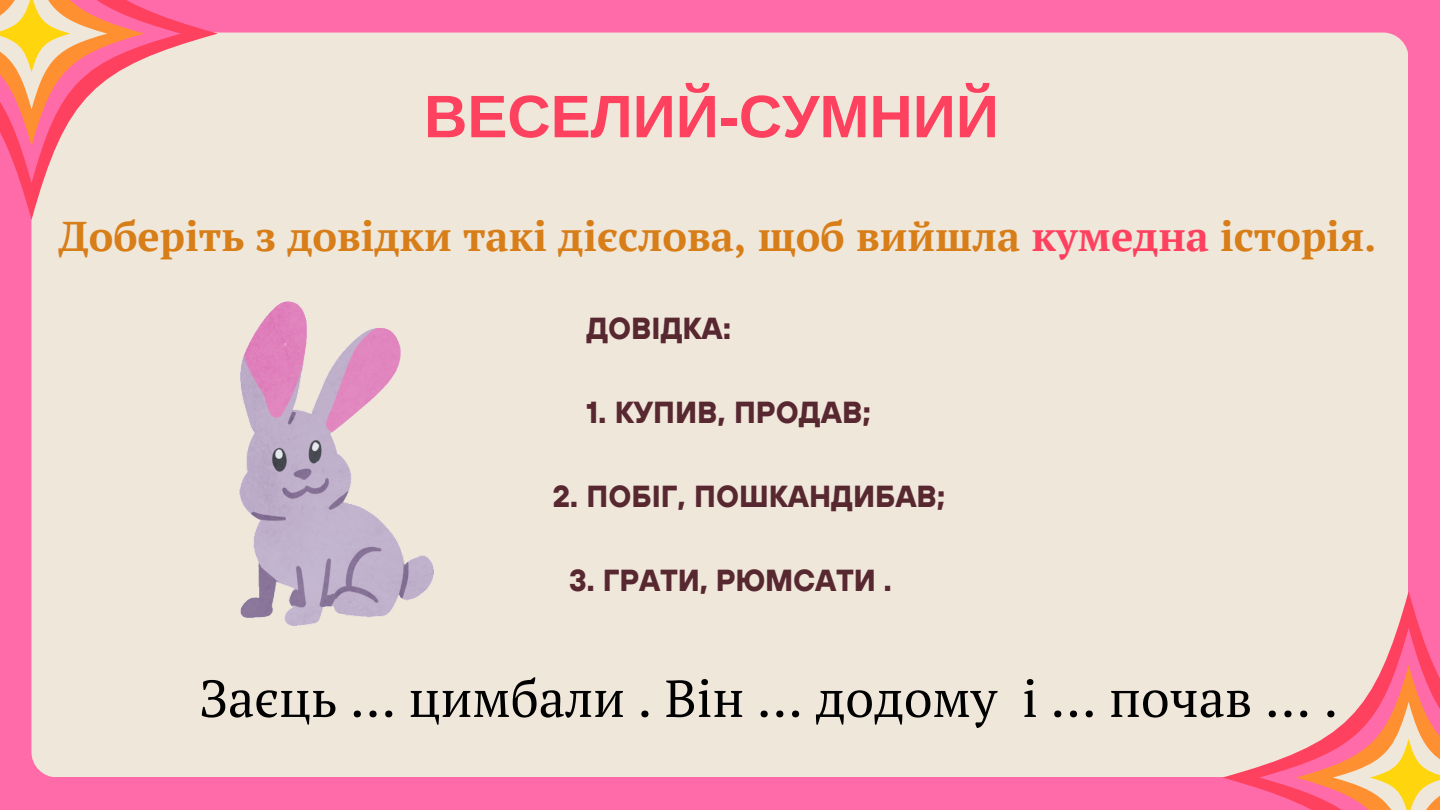
<style>
.page{position:relative;width:1440px;height:810px;background:#ff6ba8}
.page>*{position:absolute;margin:0;border:0;box-sizing:border-box;transform-origin:0 0}
.t1{font:700 60px "Arimo";color:#fe415e}
.t2{font:52px "PT Serif";color:#000}
.t3{font:700 41.5px "PT Serif";color:#d77e19}
.t4{font:700 30.3px "TT Hoves";color:#582831}
.s1{color:#fe415e}
</style>
<div class="page">
<div style="left:31px;top:33px;width:1377px;height:744px;background:#f0e7db;border-radius:26px"></div>
<svg style="left:1222px;top:591px;width:198px;height:198px"></svg>
<svg style="left:1259px;top:628px;width:181px;height:182px"></svg>
<svg style="left:20px;top:22px;width:198px;height:198px"></svg>
<svg style="left:0;top:0;width:181px;height:183px"></svg>
<img style="left:239px;top:301px;width:194px;height:324px">
<h1 class="t1" style="left:424px;top:83px;width:576px">ВЕСЕЛИЙ-СУМНИЙ</h1>
<h3 class="t3" style="left:59px;top:207px;width:1319px">Доберіть з довідки такі дієслова, щоб вийшла <span class="s1">кумедна</span> історія.</h3>
<p class="t4" style="left:586px;top:309px;width:146px">ДОВІДКА:</p>
<p class="t4" style="left:586px;top:393px;width:286px">1. КУПИВ, ПРОДАВ;</p>
<p class="t4" style="left:552px;top:477px;width:395px">2. ПОБІГ, ПОШКАНДИБАВ;</p>
<p class="t4" style="left:569px;top:561px;width:325px">3. ГРАТИ, РЮМСАТИ .</p>
<h2 class="t2" style="left:199px;top:663px;width:1140px">Заєць … цимбали . Він … додому і … почав … .</h2>
</div>
